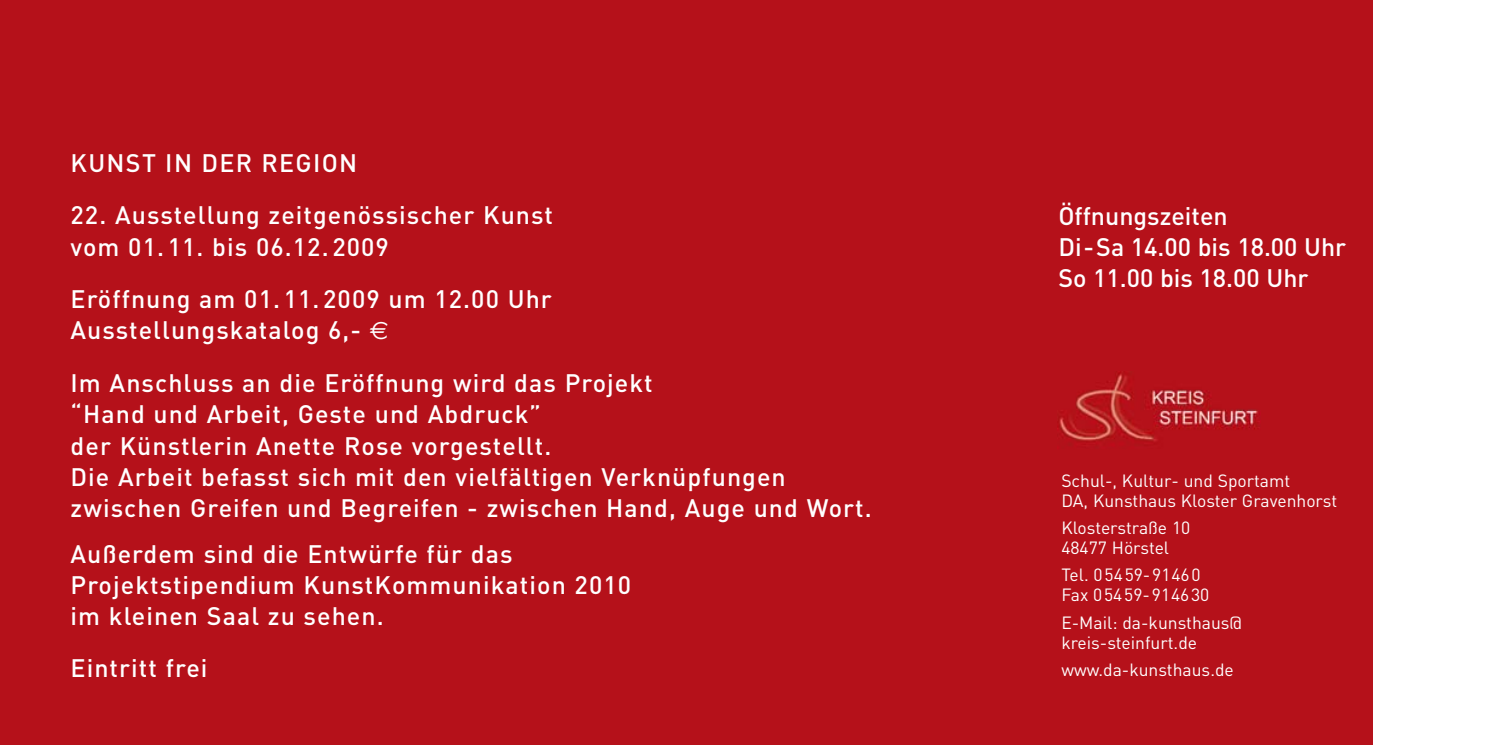
<style>
.page{position:relative;width:1489px;height:745px;background:#fff}
.page>*{position:absolute;margin:0;border:0;box-sizing:border-box;transform-origin:0 0}
.t1{font:500 25px/31.2px "DIN";letter-spacing:.045em;color:#fff}
.t2{font:500 25px/31.2px "DIN";color:#fff}
.t3{font:17.5px/20px "DIN";color:#fff}
.s1{font-family:"Euro Sans";font-weight:400}
</style>
<div class="page">
<div style="left:0;top:1px;width:1372px;height:743px;background:#b5111a"></div>
<img style="left:1057px;top:374px;width:203px;height:74px">
<p class="t1" style="left:71px;top:150px;width:288px">KUNST IN DER REGION</p>
<p class="t1" style="left:71px;top:202px;width:484px">22. Ausstellung zeitgenössischer Kunst vom 01.11. bis 06.12.2009</p>
<p class="t1" style="left:71px;top:286px;width:483px">Eröffnung am 01.11.2009 um 12.00 Uhr<br>Ausstellungskatalog 6,- <span class="s1">€</span></p>
<p class="t1" style="left:71px;top:370px;width:802px">Im Anschluss an die Eröffnung wird das Projekt<br>“Hand und Arbeit, Geste und Abdruck”<br>der Künstlerin Anette Rose vorgestellt.<br>Die Arbeit befasst sich mit den vielfältigen Verknüpfungen zwischen Greifen und Begreifen - zwischen Hand, Auge und Wort.</p>
<p class="t1" style="left:71px;top:540px;width:562px">Außerdem sind die Entwürfe für das<br>Projektstipendium KunstKommunikation 2010 im kleinen Saal zu sehen.</p>
<p class="t1" style="left:71px;top:654px;width:138px">Eintritt frei</p>
<p class="t2" style="left:1058px;top:203px;width:289px">Öffnungszeiten<br>Di-Sa 14.00 bis 18.00 Uhr<br>So 11.00 bis 18.00 Uhr</p>
<p class="t3" style="left:1061px;top:472px;width:277px">Schul-, Kultur- und Sportamt<br>DA, Kunsthaus Kloster Gravenhorst</p>
<p class="t3" style="left:1061px;top:519px;width:130px">Klosterstraße 10<br>48477 Hörstel</p>
<p class="t3" style="left:1061px;top:567px;width:150px">Tel. 05459-91460<br>Fax 05459-914630</p>
<p class="t3" style="left:1061px;top:614px;width:182px">E-Mail: da-kunsthaus@ kreis-steinfurt.de</p>
<p class="t3" style="left:1061px;top:661px;width:174px">www.da-kunsthaus.de</p>
</div>
